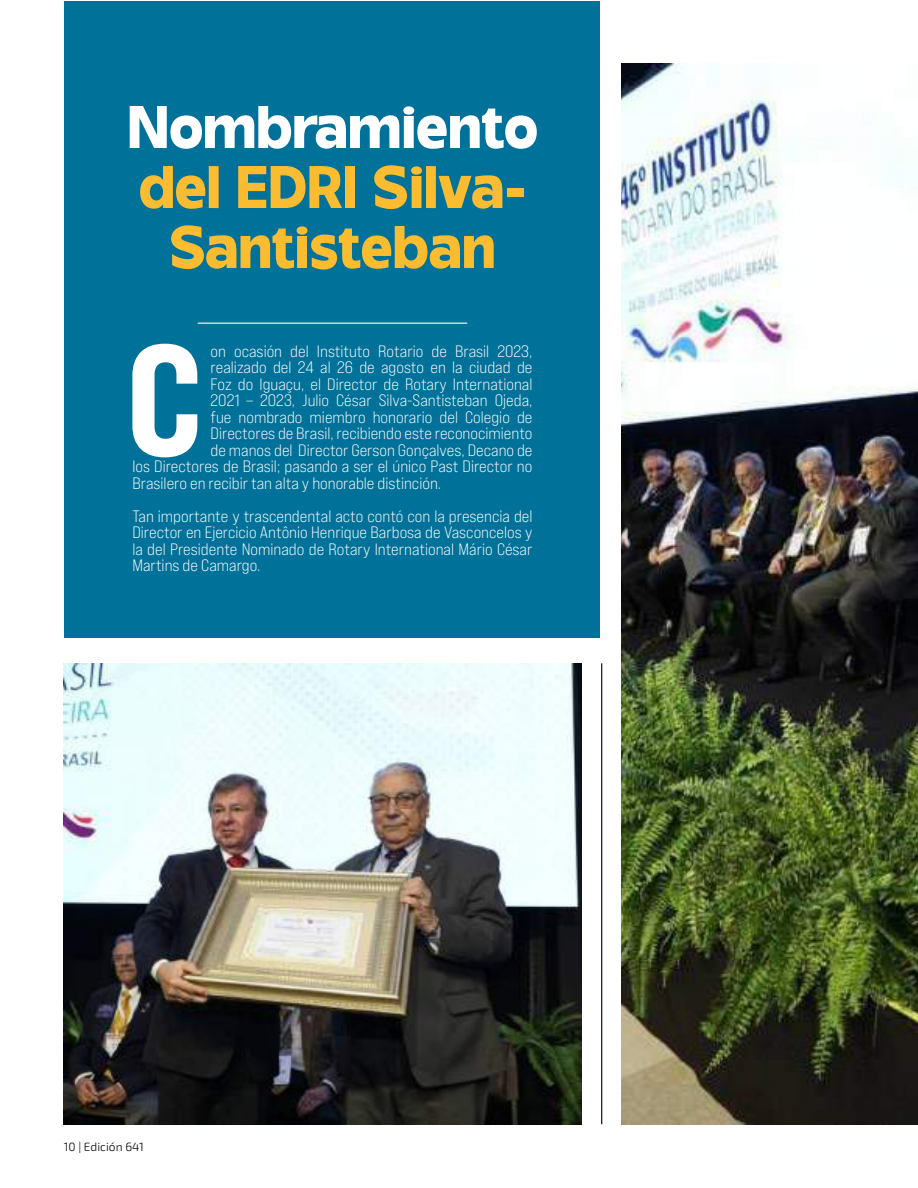
<style>
.page{position:relative;width:918px;height:1188px;background:#fff}
.page>*{position:absolute;margin:0;border:0;box-sizing:border-box;transform-origin:0 0}
.t1{font:800 expanded 157.95px "Bebas Neue Pro";color:#fff}
.t2{font:800 60px/60px "Invisible";color:#fbbd2f;text-align:center}
.t3{font:expanded 16.5px/16.5px "Bebas Neue Pro";color:#fff;text-align:justify}
.t4{font:300 12px "Exo 2";color:#000}
.s1{color:#fff}
.s2{color:#fbbc31}
</style>
<div class="page">
<div style="left:65px;top:1px;width:535px;height:636px;background:#007198"></div>
<img style="left:64px;top:663px;width:518px;height:461px">
<img style="left:621px;top:64px;width:297px;height:1060px">
<hr style="left:601px;top:663px;width:1px;height:461px;background:#000">
<hr style="left:198px;top:323px;width:269px;height:1px;background:#fefefe">
<h2 class="t2" style="left:127px;top:97px;width:412px"><span class="s1">Nombramiento </span><span class="s2">del ED</span>RI Silva-<br>Santisteban</h2>
<h1 class="t1" style="left:125px;top:302px;width:79px">C</h1>
<p class="t3" style="left:211px;top:343px;width:323px">on ocasión del Instituto Rotario de Brasil 2023,</p>
<p class="t3" style="left:211px;top:359px;width:323px">realizado del 24 al 26 de agosto en la ciudad de</p>
<p class="t3" style="left:211px;top:376px;width:323px">Foz do Iguaçu, el Director de Rotary International</p>
<p class="t3" style="left:211px;top:392px;width:323px">2021 – 2023, Julio César Silva-Santisteban Ojeda,</p>
<p class="t3" style="left:211px;top:409px;width:323px">fue nombrado miembro honorario del Colegio de</p>
<p class="t3" style="left:211px;top:425px;width:323px">Directores de Brasil, recibiendo este reconocimiento</p>
<p class="t3" style="left:211px;top:442px;width:323px">de manos del Director Gerson Gonçalves, Decano de</p>
<p class="t3" style="left:132px;top:458px;width:402px">los Directores de Brasil; pasando a ser el único Past Director no</p>
<p class="t3" style="left:132px;top:475px;width:310px">Brasilero en recibir tan alta y honorable distinción.</p>
<p class="t3" style="left:132px;top:508px;width:402px">Tan importante y trascendental acto contó con la presencia del Director en Ejercicio Antônio Henrique Barbosa de Vasconcelos y la del Presidente Nominado de Rotary International Mário César Martins de Camargo.</p>
<p class="t4" style="left:64px;top:1139px;width:82px">10 | Edición 641</p>
</div>
